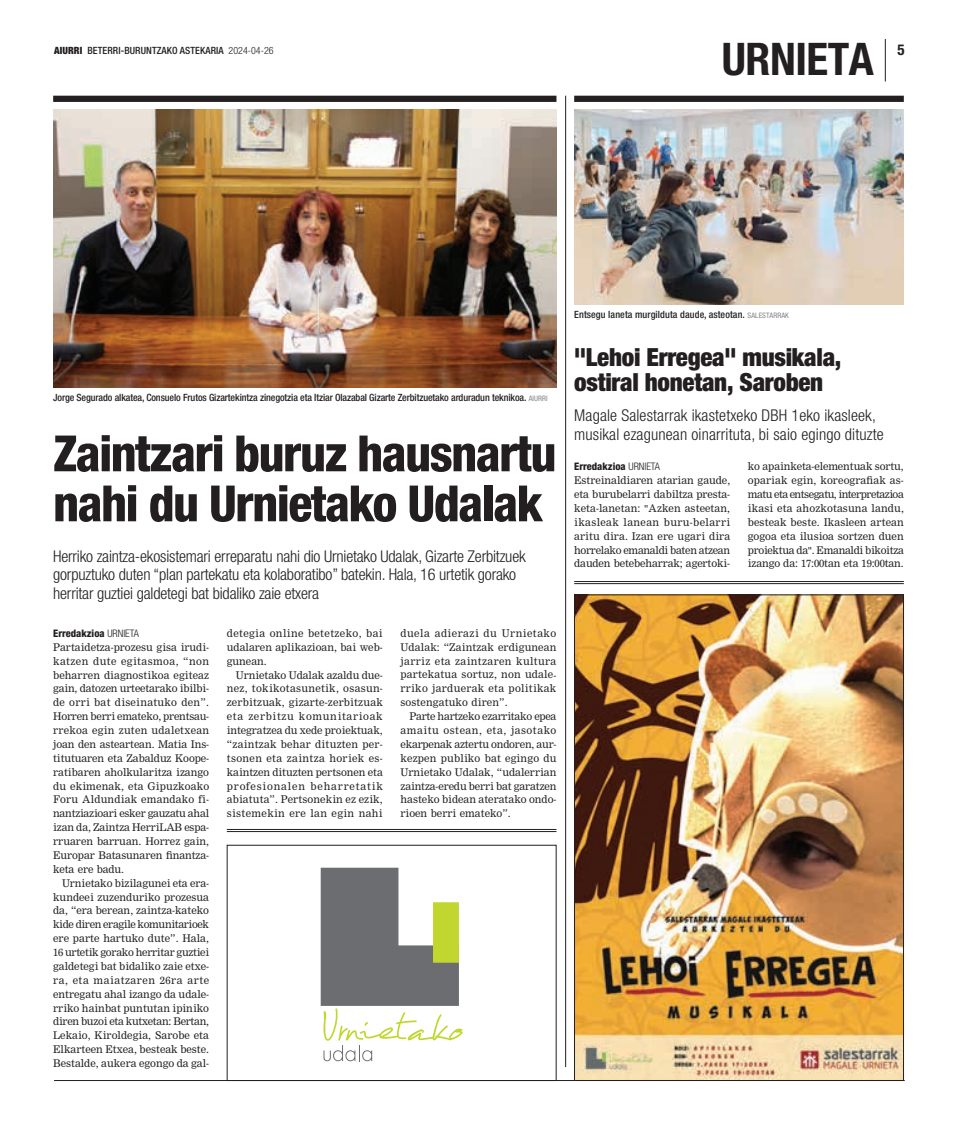
<style>
.page{position:relative;width:957px;height:1134px;background:#fff}
.page>*{position:absolute;margin:0;border:0;box-sizing:border-box;transform-origin:0 0}
.t1{font:800 condensed 50px/50px "Helvetica Neue";letter-spacing:-.03em;color:#231f20}
.t2{font:700 condensed 45px "Helvetica Neue";color:#231f20}
.t3{font:900 condensed 25px/25px "Helvetica Neue";letter-spacing:-.01em;color:#231f20}
.t4{font:300 condensed 16.25px/18.8px "Helvetica Neue";letter-spacing:-.01em;color:#231f20}
.t5{font:300 condensed 16.25px/18.8px "Helvetica Neue";letter-spacing:.01em;color:#231f20}
.t6{font:700 condensed 15px "Helvetica Neue";color:#231f20}
.t7{font:10.38px/13.9px "M Nimrod";color:#231f20;text-align:justify}
.t8{font:800 condensed 10.38px "Helvetica Neue";color:#231f20}
.t9{font:500 condensed 10px "Helvetica Neue";letter-spacing:-.01em;color:#231f20}
.t10{font:500 condensed 10px "Helvetica Neue";letter-spacing:.01em;color:#231f20}
.s1{font-weight:900}
.s2{font-weight:300}
.s3{font-weight:400;font-size:7.5px;color:#808285}
</style>
<div class="page">
<div style="left:574px;top:96px;width:330px;height:6px;background:#231f20"></div>
<img style="left:574px;top:110px;width:330px;height:195px">
<img style="left:53px;top:110px;width:503px;height:277px">
<div style="left:53px;top:96px;width:503px;height:6px;background:#231f20"></div>
<hr style="left:54px;top:1080px;width:850px;height:1px;background:#231f20">
<hr style="left:885px;top:39px;width:1px;height:42px;background:#231f20">
<hr style="left:227px;top:829px;width:329px;height:1px;background:#231f20">
<hr style="left:227px;top:831px;width:329px;height:1px;background:#231f20">
<div style="left:227px;top:845px;width:329px;height:236px;border:1px solid #231f20"></div>
<svg style="left:321px;top:868px;width:142px;height:193px"></svg>
<hr style="left:565px;top:96px;width:1px;height:971px;background:#231f20">
<hr style="left:574px;top:581px;width:330px;height:1px;background:#231f20">
<hr style="left:574px;top:583px;width:330px;height:1px;background:#231f20">
<img style="left:576px;top:596px;width:326px;height:483px">
<div style="left:574px;top:594px;width:330px;height:487px;border:1px solid #231f20"></div>
<h2 class="t2" style="left:722px;top:32px;width:150px">URNIETA</h2>
<p class="t10" style="left:54px;top:45px;width:221px"><span class="s1">AIURRI</span> BETERRI-BURUNTZAKO ASTEKARIA <span class="s2">2024-04-26</span></p>
<h3 class="t6" style="left:897px;top:41px;width:9px">5</h3>
<p class="t9" style="left:53px;top:391px;width:496px">Jorge Segurado alkatea, Consuelo Frutos Gizartekintza zinegotzia eta Itziar Olazabal Gizarte Zerbitzuetako arduradun teknikoa. <span class="s3">AIURRI</span></p>
<h1 class="t1" style="left:53px;top:428px;width:505px">Zaintzari buruz hausnartu nahi du Urnietako Udalak</h1>
<h3 class="t4" style="left:53px;top:546px;width:474px">Herriko zaintza-ekosistemari erreparatu nahi dio Urnietako Udalak, Gizarte Zerbitzuek gorpuztuko duten “plan partekatu eta kolaboratibo” batekin. Hala, 16 urtetik gorako herritar guztiei galdetegi bat bidaliko zaie etxera</h3>
<p class="t8" style="left:53px;top:627px;width:87px">Erredakzioa <span class="s2">urnieta</span></p>
<p class="t7" style="left:53px;top:640px;width:158px">Partaidetza-prozesu gisa irudi&shy;katzen dute egitasmoa, “non beharren diagnostikoa egiteaz gain, datozen urteetarako ibilbi&shy;de orri bat diseinatuko den”.<br>Horren berri emateko, prentsau&shy;rrekoa egin zuten udaletxean joan den asteartean. Matia Ins&shy;titutuaren eta Zabalduz Koope&shy;ratibaren aholkularitza izango du ekimenak, eta Gipuzkoako Foru Aldundiak emandako fi&shy;nantziazioari esker gauzatu ahal izan da, Zaintza HerriLAB espa&shy;rruaren barruan. Horrez gain, Europar Batasunaren finantza&shy;keta ere badu.</p>
<p class="t7" style="left:53px;top:876px;width:157px;text-indent:9px">Urnietako bizilagunei eta era&shy;kundeei zuzenduriko prozesua da, “era berean, zaintza-kateko kide diren eragile komunitarioek ere parte hartuko dute”. Hala, 16 urtetik gorako herritar guztiei galdetegi bat bidaliko zaie etxe&shy;ra, eta maiatzaren 26ra arte entregatu ahal izango da udale&shy;rriko hainbat puntutan ipiniko diren buzoi eta kutxetan: Bertan, Lekaio, Kiroldegia, Sarobe eta Elkarteen Etxea, besteak beste.<br>Bestalde, aukera egongo da gal-</p>
<p class="t7" style="left:227px;top:626px;width:157px">detegia online betetzeko, bai udalaren aplikazioan, bai web&shy;gunean.</p>
<p class="t7" style="left:227px;top:668px;width:157px;text-indent:9px">Urnietako Udalak azaldu due&shy;nez, tokikotasunetik, osasun&shy;zerbitzuak, gizarte-zerbitzuak eta zerbitzu komunitarioak integratzea du xede proiektuak, “zaintzak behar dituzten per&shy;tsonen eta zaintza horiek es&shy;kaintzen dituzten pertsonen eta profesionalen beharretatik abiatuta”. Pertsonekin ez ezik, sistemekin ere lan egin nahi</p>
<p class="t7" style="left:400px;top:626px;width:157px">duela adierazi du Urnietako Udalak: “Zaintzak erdigunean jarriz eta zaintzaren kultura partekatua sortuz, non udale&shy;rriko jarduerak eta politikak sostengatuko diren”.</p>
<p class="t7" style="left:400px;top:709px;width:157px;text-indent:9px">Parte hartzeko ezarritako epea amaitu ostean, eta, jasotako ekarpenak aztertu ondoren, aur&shy;kezpen publiko bat egingo du Urnietako Udalak, “udalerrian zaintza-eredu berri bat garatzen hasteko bidean ateratako ondo&shy;rioen berri emateko”.</p>
<p class="t10" style="left:574px;top:308px;width:216px">Entsegu laneta murgilduta daude, asteotan. <span class="s3">SALESTARRAK</span></p>
<h3 class="t3" style="left:574px;top:344px;width:269px">"Lehoi Erregea" musikala, ostiral honetan, Saroben</h3>
<h3 class="t5" style="left:574px;top:406px;width:311px">Magale Salestarrak ikastetxeko DBH 1eko ikasleek, musikal ezagunean oinarrituta, bi saio egingo dituzte</h3>
<p class="t8" style="left:574px;top:460px;width:87px">Erredakzioa <span class="s2">urnieta</span></p>
<p class="t7" style="left:574px;top:474px;width:158px">Estreinaldiaren atarian gaude, eta burubelarri dabiltza presta&shy;keta-lanetan: "Azken asteetan, ikasleak lanean buru-belarri aritu dira. Izan ere ugari dira horrelako emanaldi baten atzean dauden betebeharrak; agertoki-</p>
<p class="t7" style="left:748px;top:460px;width:157px">ko apainketa-elementuak sortu, opariak egin, koreografiak as&shy;matu eta entsegatu, interpretazioa ikasi eta ahozkotasuna landu, besteak beste. Ikasleen artean gogoa eta ilusioa sortzen duen proiektua da". Emanaldi bikoitza izango da: 17:00tan eta 19:00tan.</p>
</div>
